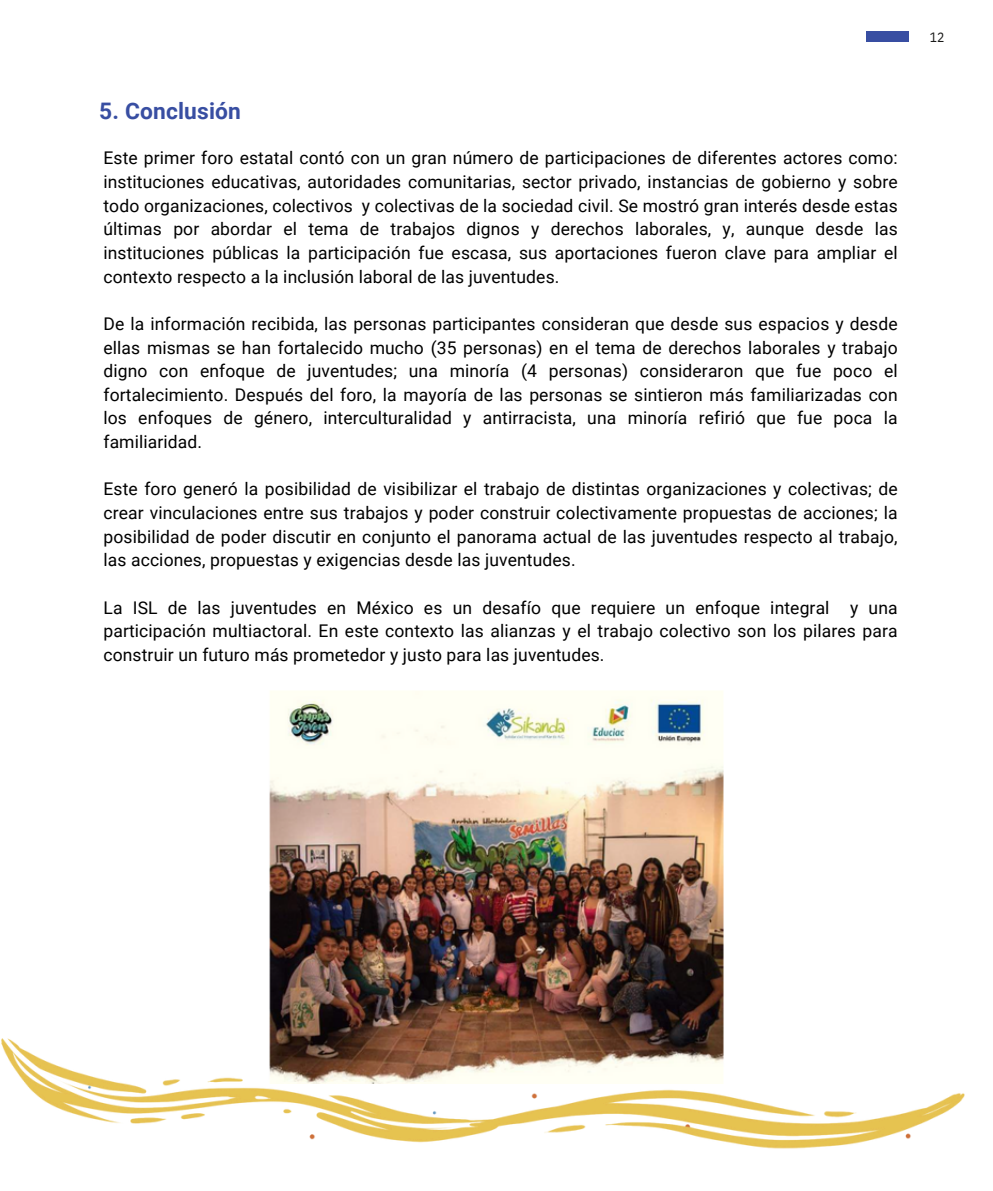
<style>
.page{position:relative;width:993px;height:1191px;background:#fff}
.page>*{position:absolute;margin:0;border:0;box-sizing:border-box;transform-origin:0 0}
.t1{font:700 22.75px "Roboto";letter-spacing:.005em;color:#384ea2}
.t2{font:17.5px/23.6px "Roboto";letter-spacing:.01em;color:#000;text-align:justify}
.t3{font:13.47px "IBM Plex Sans Cond";color:#181817}
</style>
<div class="page">
<div style="left:874px;top:32px;width:34px;height:9px;background:#384ea2"></div>
<div style="left:866px;top:32px;width:34px;height:9px;background:#384ea2"></div>
<img style="left:1px;top:1038px;width:964px;height:111px">
<img style="left:268px;top:691px;width:456px;height:392px">
<p class="t1" style="left:99px;top:98px;width:143px">5. Conclusión</p>
<p class="t2" style="left:103px;top:147px;width:795px">Este primer foro estatal contó con un gran número de participaciones de diferentes actores como: instituciones educativas, autoridades comunitarias, sector privado, instancias de gobierno y sobre todo organizaciones, colectivos y colectivas de la sociedad civil. Se mostró gran interés desde estas últimas por abordar el tema de trabajos dignos y derechos laborales, y, aunque desde las instituciones públicas la participación fue escasa, sus aportaciones fueron clave para ampliar el contexto respecto a la inclusión laboral de las juventudes.</p>
<p class="t2" style="left:103px;top:312px;width:795px">De la información recibida, las personas participantes consideran que desde sus espacios y desde ellas mismas se han fortalecido mucho (35 personas) en el tema de derechos laborales y trabajo digno con enfoque de juventudes; una minoría (4 personas) consideraron que fue poco el fortalecimiento. Después del foro, la mayoría de las personas se sintieron más familiarizadas con los enfoques de género, interculturalidad y antirracista, una minoría refirió que fue poca la familiaridad.</p>
<p class="t2" style="left:103px;top:477px;width:795px">Este foro generó la posibilidad de visibilizar el trabajo de distintas organizaciones y colectivas; de crear vinculaciones entre sus trabajos y poder construir colectivamente propuestas de acciones; la posibilidad de poder discutir en conjunto el panorama actual de las juventudes respecto al trabajo, las acciones, propuestas y exigencias desde las juventudes.</p>
<p class="t2" style="left:103px;top:595px;width:795px">La ISL de las juventudes en México es un desafío que requiere un enfoque integral y una participación multiactoral. En este contexto las alianzas y el trabajo colectivo son los pilares para construir un futuro más prometedor y justo para las juventudes.</p>
<p class="t3" style="left:929px;top:28px;width:16px">12</p>
</div>
